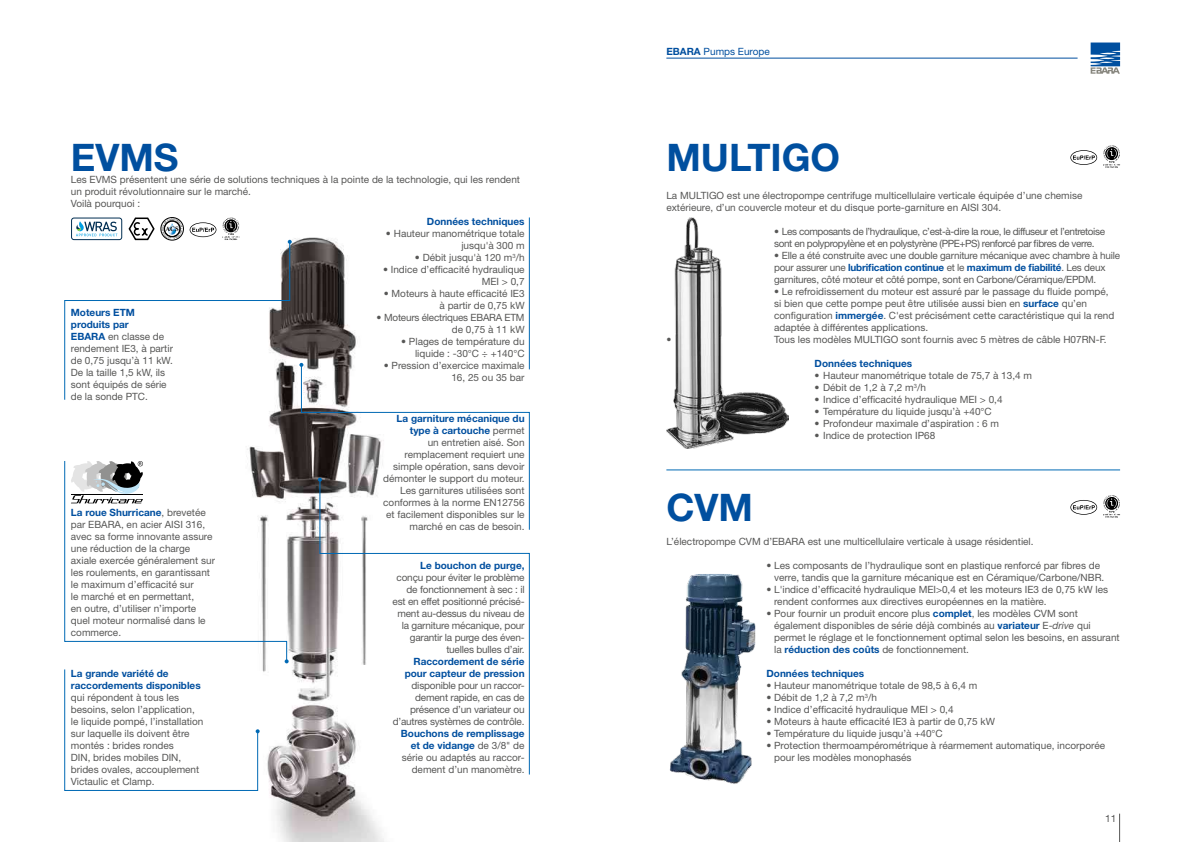
<style>
.page{position:relative;width:1191px;height:842px;background:#fff}
.page>*{position:absolute;margin:0;border:0;box-sizing:border-box;transform-origin:0 0}
.t1{font:700 38px "Helvetica Neue";color:#004f9f}
.t2{font:10px/12px "Helvetica Neue";color:#575756}
.t3{font:10px/12px "Helvetica Neue";letter-spacing:-.02em;color:#575756;text-align:right}
.t4{font:700 10px/12px "Helvetica Neue";color:#004f9f}
.t5{font:10px/12px "Helvetica Neue";letter-spacing:-.04em;color:#575756}
.t6{font:10px "Helvetica Neue";color:#004f9f}
.t7{font:700 6.7px "Times New Roman";color:#000}
.s1{font-weight:700;color:#004f9f}
.s2{font-weight:700}
.s3{font-style:italic}
</style>
<div class="page">
<svg style="left:1119px;top:814px;width:1px;height:28px"></svg>
<svg style="left:1090px;top:43px;width:30px;height:31px"></svg>
<hr style="left:666px;top:58px;width:411px;height:1px;background:#004f9f">
<img style="left:247px;top:217px;width:282px;height:625px">
<svg style="left:64px;top:668px;width:196px;height:123px"></svg>
<svg style="left:64px;top:460px;width:224px;height:202px"></svg>
<svg style="left:285px;top:659px;width:4px;height:4px"></svg>
<svg style="left:319px;top:531px;width:211px;height:244px"></svg>
<svg style="left:299px;top:363px;width:231px;height:168px"></svg>
<hr style="left:529px;top:217px;width:1px;height:152px;background:#0069b4">
<hr style="left:666px;top:469px;width:454px;height:1px;background:#0069b4">
<img style="left:666px;top:218px;width:122px;height:230px">
<img style="left:669px;top:574px;width:84px;height:210px">
<svg style="left:1103px;top:145px;width:17px;height:23px"></svg>
<svg style="left:1103px;top:495px;width:17px;height:23px"></svg>
<svg style="left:1070px;top:150px;width:27px;height:15px"></svg>
<svg style="left:1070px;top:500px;width:27px;height:15px"></svg>
<svg style="left:64px;top:217px;width:228px;height:184px"></svg>
<h1 class="t1" style="left:71px;top:134px;width:109px">EVMS</h1>
<p class="t2" style="left:71px;top:174px;width:450px">Les EVMS présentent une série de solutions techniques à la pointe de la technologie, qui les rendent un produit révolutionnaire sur le marché.<br>Voilà pourquoi :</p>
<p class="t7" style="left:165px;top:224px;width:15px">ACS</p>
<p class="t2" style="left:71px;top:306px;width:104px"><span class="s1">Moteurs ETM produits par<br>EBARA</span> en classe de rendement IE3, à partir de 0,75 jusqu’à 11 kW.<br>De la taille 1,5 kW, ils sont équipés de série de la sonde PTC.</p>
<p class="t2" style="left:71px;top:507px;width:146px"><span class="s1">La roue Shurricane</span>, brevetée par EBARA, en acier AISI 316, avec sa forme innovante assure une réduction de la charge axiale exercée généralement sur les roulements, en garantissant le maximum d’efficacité sur<br>le marché et en permettant,<br>en outre, d’utiliser n’importe quel moteur normalisé dans le commerce.</p>
<p class="t4" style="left:71px;top:667px;width:131px">La grande variété de raccordements disponibles</p>
<p class="t2" style="left:71px;top:691px;width:134px">qui répondent à tous les besoins, selon l’application, le liquide pompé, l’installation sur laquelle ils doivent être montés : brides rondes<br>DIN, brides mobiles DIN, brides ovales, accouplement<br>Victaulic et Clamp.</p>
<p class="t4" style="left:427px;top:216px;width:99px">Données techniques</p>
<p class="t2" style="left:386px;top:228px;width:140px;text-align:right">• Hauteur manométrique totale jusqu'à 300 m</p>
<p class="t2" style="left:415px;top:252px;width:111px">• Débit jusqu'à 120 m<sup>3</sup>/h</p>
<p class="t2" style="left:383px;top:264px;width:143px;text-align:right">• Indice d’efficacité hydraulique<br>MEI &gt; 0,7</p>
<p class="t2" style="left:384px;top:288px;width:142px;text-align:right">• Moteurs à haute efficacité IE3 à partir de 0,75 kW</p>
<p class="t3" style="left:376px;top:312px;width:150px">• Moteurs électriques EBARA ETM de 0,75 à 11 kW</p>
<p class="t2" style="left:401px;top:336px;width:125px;text-align:right">• Plages de température du liquide : -30°C ÷ +140°C</p>
<p class="t2" style="left:384px;top:360px;width:142px;text-align:right">• Pression d’exercice maximale<br>16, 25 ou 35 bar</p>
<p class="t2" style="left:383px;top:412px;width:143px;text-align:right"><span class="s1">La garniture mécanique du type à cartouche</span> permet<br>un entretien aisé. Son remplacement requiert une simple opération, sans devoir démonter le support du moteur.<br>Les garnitures utilisées sont conformes à la norme EN12756 et facilement disponibles sur le marché en cas de besoin.</p>
<p class="t4" style="left:420px;top:559px;width:106px">Le bouchon de purge,</p>
<p class="t3" style="left:392px;top:571px;width:133px">conçu pour éviter le problème de fonctionnement à sec : il est en effet positionné précisé&shy;ment au-dessus du niveau de la garniture mécanique, pour garantir la purge des éven&shy;tuelles bulles d’air.</p>
<p class="t4" style="left:405px;top:655px;width:121px;text-align:right">Raccordement de série pour capteur de pression</p>
<p class="t3" style="left:393px;top:679px;width:133px">disponible pour un raccor&shy;dement rapide, en cas de présence d’un variateur ou d’autres systèmes de contrôle.</p>
<p class="t2" style="left:401px;top:727px;width:125px;text-align:right"><span class="s1">Bouchons de remplissage et de vidange</span> de 3/8" de série ou adaptés au raccor&shy;dement d’un manomètre.</p>
<p class="t6" style="left:666px;top:45px;width:105px"><span class="s2">EBARA</span> Pumps Europe</p>
<h1 class="t1" style="left:666px;top:134px;width:175px">MULTIGO</h1>
<p class="t2" style="left:666px;top:189px;width:417px">La MULTIGO est une électropompe centrifuge multicellulaire verticale équipée d’une chemise extérieure, d’un couvercle moteur et du disque porte-garniture en AISI 304.</p>
<p class="t5" style="left:774px;top:225px;width:332px">• Les composants de l’hydraulique, c’est-à-dire la roue, le diffuseur et l’entretoise sont en polypropylène et en polystyrène (PPE+PS) renforcé par fibres de verre.</p>
<p class="t3" style="left:774px;top:249px;width:347px;text-align:left">• Elle a été construite avec une double garniture mécanique avec chambre à huile pour assurer une <span class="s1">lubrification continue</span> et le <span class="s1">maximum de fiabilité</span>. Les deux garnitures, côté moteur et côté pompe, sont en Carbone/Céramique/EPDM.</p>
<p class="t2" style="left:774px;top:285px;width:342px">• Le refroidissement du moteur est assuré par le passage du fluide pompé, si bien que cette pompe peut être utilisée aussi bien en <span class="s1">surface</span> qu’en configuration <span class="s1">immergée</span>. C'est précisément cette caractéristique qui la rend adaptée à différentes applications.</p>
<p class="t2" style="left:666px;top:333px;width:6px">•</p>
<p class="t2" style="left:774px;top:333px;width:334px">Tous les modèles MULTIGO sont fournis avec 5 mètres de câble H07RN-F.</p>
<h1 class="t1" style="left:666px;top:484px;width:88px">CVM</h1>
<p class="t4" style="left:814px;top:357px;width:99px">Données techniques</p>
<p class="t2" style="left:814px;top:369px;width:219px">• Hauteur manométrique totale de 75,7 à 13,4 m</p>
<p class="t2" style="left:814px;top:381px;width:113px">• Débit de 1,2 à 7,2 m<sup>3</sup>/h</p>
<p class="t2" style="left:814px;top:393px;width:189px">• Indice d’efficacité hydraulique MEI &gt; 0,4</p>
<p class="t2" style="left:814px;top:405px;width:179px">• Température du liquide jusqu’à +40°C</p>
<p class="t2" style="left:814px;top:417px;width:186px">• Profondeur maximale d’aspiration : 6 m</p>
<p class="t2" style="left:814px;top:429px;width:122px">• Indice de protection IP68</p>
<p class="t2" style="left:666px;top:535px;width:369px">L’électropompe CVM d’EBARA est une multicellulaire verticale à usage résidentiel.</p>
<p class="t2" style="left:774px;top:559px;width:332px;text-indent:-8px">• Les composants de l’hydraulique sont en plastique renforcé par fibres de verre, tandis que la garniture mécanique est en Céramique/Carbone/NBR.</p>
<p class="t2" style="left:774px;top:583px;width:335px;text-indent:-8px">• L'indice d’efficacité hydraulique MEI&gt;0,4 et les moteurs IE3 de 0,75 kW les rendent conformes aux directives européennes en la matière.</p>
<p class="t2" style="left:774px;top:607px;width:347px;text-indent:-8px">• Pour fournir un produit encore plus <span class="s1">complet</span>, les modèles CVM sont également disponibles de série déjà combinés au <span class="s1">variateur</span> E-<span class="s3">drive</span> qui permet le réglage et le fonctionnement optimal selon les besoins, en assurant la <span class="s1">réduction des coûts</span> de fonctionnement.</p>
<p class="t4" style="left:766px;top:667px;width:99px">Données techniques</p>
<p class="t2" style="left:766px;top:679px;width:212px">• Hauteur manométrique totale de 98,5 à 6,4 m</p>
<p class="t2" style="left:766px;top:691px;width:112px">• Débit de 1,2 à 7,2 m<sup>3</sup>/h</p>
<p class="t2" style="left:766px;top:703px;width:188px">• Indice d’efficacité hydraulique MEI &gt; 0,4</p>
<p class="t2" style="left:766px;top:715px;width:230px">• Moteurs à haute efficacité IE3 à partir de 0,75 kW</p>
<p class="t2" style="left:766px;top:727px;width:178px">• Température du liquide jusqu’à +40°C</p>
<p class="t2" style="left:774px;top:739px;width:333px;text-indent:-8px">• Protection thermoampérométrique à réarmement automatique, incorporée pour les modèles monophasés</p>
<p class="t2" style="left:1105px;top:812px;width:13px">11</p>
</div>
